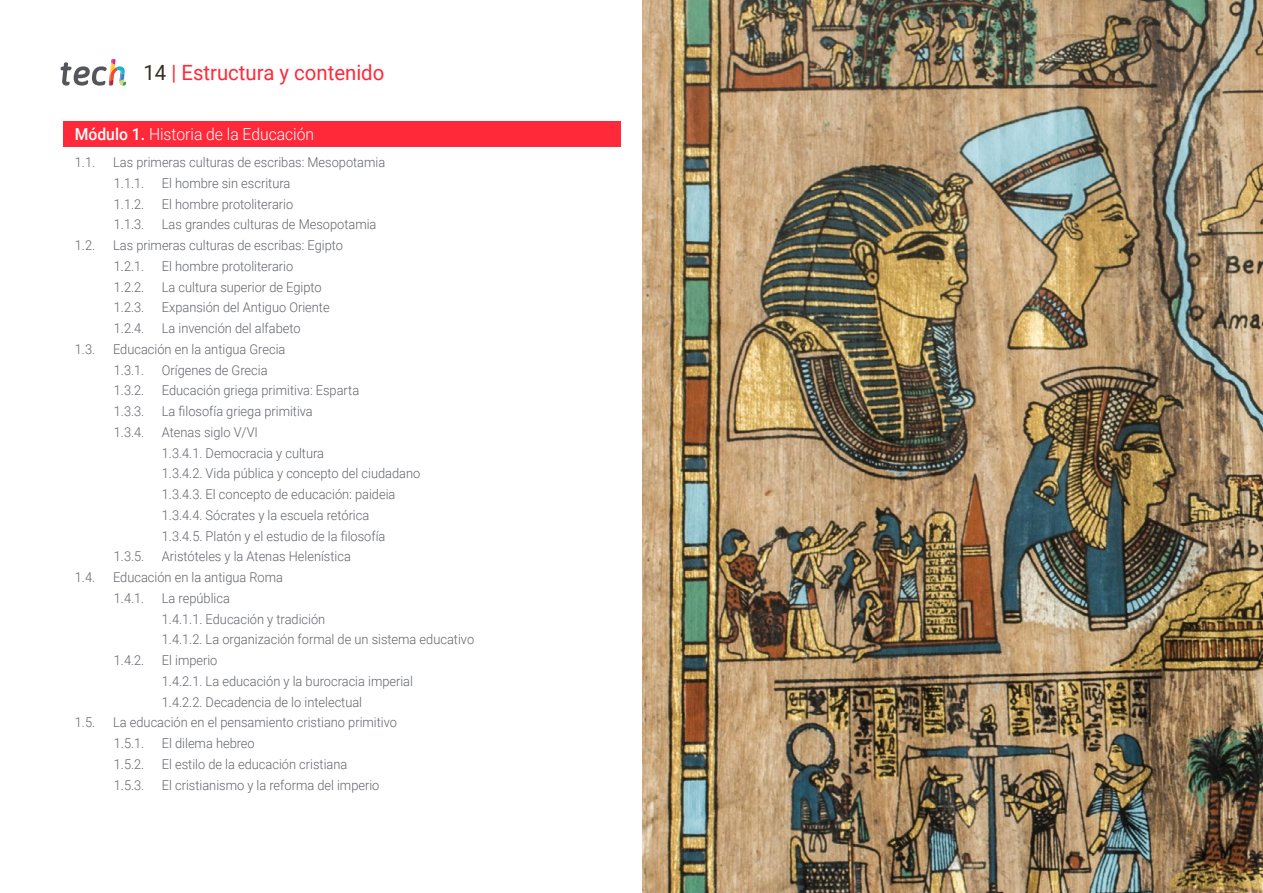
<style>
.page{position:relative;width:1263px;height:893px;background:#fff}
.page>*{position:absolute;margin:0;border:0;box-sizing:border-box;transform-origin:0 0}
.t1{font:21px "Roboto";color:#ff293a}
.t2{font:300 16.5px "Roboto";color:#fff;scale:.95 1}
.t3{font:300 13.5px/20.7px "Roboto";color:#61646a;scale:.95 1}
.s1{color:#312e20}
.s2{font-weight:500}
</style>
<div class="page">
<div style="left:64px;top:121px;width:557px;height:25px;background:#ff293a"></div>
<svg style="left:61px;top:59px;width:65px;height:27px"></svg>
<img style="left:642px;top:0;width:621px;height:893px">
<h1 class="t1" style="left:144px;top:57px;width:242px"><span class="s1">14</span> | Estructura y contenido</h1>
<p class="t2" style="left:75px;top:123px;width:253px"><span class="s2">Módulo 1.</span> Historia de la Educación</p>
<p class="t3" style="left:75px;top:151px;width:23px">1.1.</p>
<p class="t3" style="left:113px;top:151px;width:288px">Las primeras culturas de escribas: Mesopotamia<br>1.1.1.</p>
<p class="t3" style="left:162px;top:172px;width:137px">El hombre sin escritura</p>
<p class="t3" style="left:114px;top:193px;width:34px">1.1.2.</p>
<p class="t3" style="left:162px;top:193px;width:140px">El hombre protoliterario</p>
<p class="t3" style="left:114px;top:214px;width:34px">1.1.3.</p>
<p class="t3" style="left:162px;top:214px;width:227px">Las grandes culturas de Mesopotamia</p>
<p class="t3" style="left:75px;top:234px;width:23px">1.2.</p>
<p class="t3" style="left:113px;top:234px;width:243px">Las primeras culturas de escribas: Egipto<br>1.2.1.</p>
<p class="t3" style="left:162px;top:255px;width:140px">El hombre protoliterario</p>
<p class="t3" style="left:114px;top:276px;width:34px">1.2.2.</p>
<p class="t3" style="left:162px;top:276px;width:170px">La cultura superior de Egipto</p>
<p class="t3" style="left:114px;top:297px;width:34px">1.2.3.</p>
<p class="t3" style="left:162px;top:297px;width:178px">Expansión del Antiguo Oriente</p>
<p class="t3" style="left:114px;top:317px;width:34px">1.2.4.</p>
<p class="t3" style="left:162px;top:317px;width:148px">La invención del alfabeto</p>
<p class="t3" style="left:75px;top:338px;width:23px">1.3.</p>
<p class="t3" style="left:113px;top:338px;width:183px">Educación en la antigua Grecia<br>1.3.1.</p>
<p class="t3" style="left:162px;top:359px;width:113px">Orígenes de Grecia</p>
<p class="t3" style="left:114px;top:380px;width:34px">1.3.2.</p>
<p class="t3" style="left:162px;top:380px;width:209px">Educación griega primitiva: Esparta</p>
<p class="t3" style="left:114px;top:400px;width:34px">1.3.3.</p>
<p class="t3" style="left:162px;top:400px;width:160px">La filosofía griega primitiva</p>
<p class="t3" style="left:114px;top:421px;width:34px">1.3.4.</p>
<p class="t3" style="left:162px;top:421px;width:274px">Atenas siglo V/VI<br>1.3.4.1. Democracia y cultura<br>1.3.4.2. Vida pública y concepto del ciudadano 1.3.4.3. El concepto de educación: paideia 1.3.4.4. Sócrates y la escuela retórica<br>1.3.4.5. Platón y el estudio de la filosofía</p>
<p class="t3" style="left:114px;top:546px;width:34px">1.3.5.</p>
<p class="t3" style="left:162px;top:546px;width:200px">Aristóteles y la Atenas Helenística</p>
<p class="t3" style="left:75px;top:566px;width:23px">1.4.</p>
<p class="t3" style="left:113px;top:566px;width:180px">Educación en la antigua Roma<br>1.4.1.</p>
<p class="t3" style="left:162px;top:587px;width:330px">La república<br>1.4.1.1. Educación y tradición<br>1.4.1.2. La organización formal de un sistema educativo</p>
<p class="t3" style="left:114px;top:649px;width:34px">1.4.2.</p>
<p class="t3" style="left:162px;top:649px;width:266px">El imperio<br>1.4.2.1. La educación y la burocracia imperial<br>1.4.2.2. Decadencia de lo intelectual</p>
<p class="t3" style="left:75px;top:712px;width:23px">1.5.</p>
<p class="t3" style="left:113px;top:712px;width:300px">La educación en el pensamiento cristiano primitivo<br>1.5.1.</p>
<p class="t3" style="left:162px;top:732px;width:99px">El dilema hebreo</p>
<p class="t3" style="left:114px;top:753px;width:34px">1.5.2.</p>
<p class="t3" style="left:162px;top:753px;width:197px">El estilo de la educación cristiana</p>
<p class="t3" style="left:114px;top:774px;width:34px">1.5.3.</p>
<p class="t3" style="left:162px;top:774px;width:231px">El cristianismo y la reforma del imperio</p>
</div>
